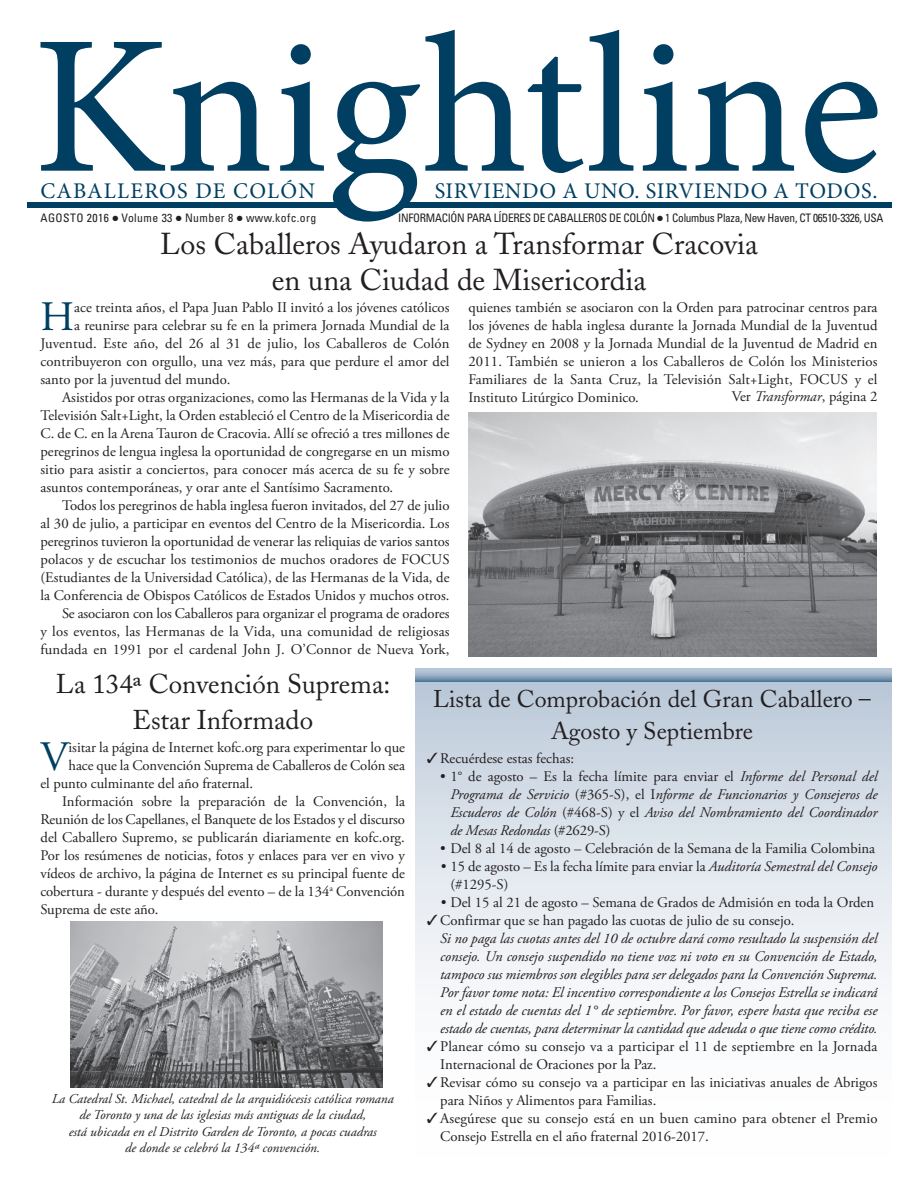
<style>
.page{position:relative;width:918px;height:1188px;background:#fff}
.page>*{position:absolute;margin:0;border:0;box-sizing:border-box;transform-origin:0 0}
.t1{font:41.85px "Adobe Garamond Pro";color:#003f61}
.t2{font:30px/36px "Adobe Caslon";color:#231f20;text-align:center}
.t3{font:27px/36px "Adobe Caslon";color:#231f20;text-align:center}
.t4{font:24px/31.5px "Adobe Caslon";color:#231f20;text-align:center}
.t5{font:22.35px "Minion Pro";letter-spacing:.025em;color:#003f61}
.t6{font:22.35px "Minion Pro";letter-spacing:.055em;color:#003f61}
.t7{font:14.7px/18px "Adobe Garamond Pro";color:#231f20}
.t8{font:italic 14.7px/18px "Adobe Garamond Pro";color:#231f20;text-align:justify}
.t9{font:italic 13.5px/16.5px "Adobe Garamond Pro";color:#231f20;text-align:center}
.t10{font:condensed 11.7px "Univers LT Std";letter-spacing:-.025em;color:#231f20}
.t11{font:condensed 11.7px "Univers LT Std";letter-spacing:.035em;color:#231f20}
.s1{font-style:italic}
.s2{font-style:normal}
</style>
<div class="page">
<div style="left:27px;top:202px;width:864px;height:6px;background:#003f61"></div>
<svg style="left:40px;top:30px;width:838px;height:192px"></svg>
<div style="left:416px;top:668px;width:475px;height:493px;background:linear-gradient(to bottom,#c0cddc,#fff)"></div>
<svg style="left:416px;top:668px;width:475px;height:14px;background:#91aac0"></svg>
<img style="left:70px;top:922px;width:313px;height:165px">
<img style="left:469px;top:412px;width:408px;height:245px">
<h3 class="t6" style="left:40px;top:183px;width:276px">CABALLEROS DE COLÓN</h3>
<h3 class="t5" style="left:435px;top:183px;width:444px">SIRVIENDO A UNO. SIRVIENDO A TODOS.</h3>
<p class="t11" style="left:40px;top:213px;width:277px">AGOSTO 2016 ● Volume 33 ● Number 8 ● www.kofc.org</p>
<p class="t10" style="left:398px;top:213px;width:487px">INFORMACIÓN PARA LÍDERES DE CABALLEROS DE COLÓN ● 1 Columbus Plaza, New Haven, CT 06510-3326, USA</p>
<h2 class="t2" style="left:160px;top:230px;width:600px">Los Caballeros Ayudaron a Transformar Cracovia en una Ciudad de Misericordia</h2>
<h1 class="t1" style="left:41px;top:300px;width:35px">H</h1>
<p class="t7" style="left:74px;top:299px;width:377px">ace treinta años, el Papa Juan Pablo II invitó a los jóvenes católicos</p>
<p class="t7" style="left:74px;top:317px;width:377px">a reunirse para celebrar su fe en la primera Jornada Mundial de la</p>
<p class="t7" style="left:41px;top:335px;width:411px">Juventud. Este año, del 26 al 31 de julio, los Caballeros de Colón</p>
<p class="t7" style="left:41px;top:353px;width:411px">contribuyeron con orgullo, una vez más, para que perdure el amor del</p>
<p class="t7" style="left:40px;top:371px;width:191px">santo por la juventud del mundo.</p>
<p class="t7" style="left:62px;top:389px;width:389px">Asistidos por otras organizaciones, como las Hermanas de la Vida y la</p>
<p class="t7" style="left:40px;top:407px;width:411px">Televisión Salt+Light, la Orden estableció el Centro de la Misericordia de</p>
<p class="t7" style="left:40px;top:425px;width:411px">C. de C. en la Arena Tauron de Cracovia. Allí se ofreció a tres millones de</p>
<p class="t7" style="left:40px;top:443px;width:411px">peregrinos de lengua inglesa la oportunidad de congregarse en un mismo</p>
<p class="t7" style="left:40px;top:461px;width:411px">sitio para asistir a conciertos, para conocer más acerca de su fe y sobre</p>
<p class="t7" style="left:40px;top:479px;width:354px">asuntos contemporáneas, y orar ante el Santísimo Sacramento.</p>
<p class="t7" style="left:62px;top:497px;width:389px">Todos los peregrinos de habla inglesa fueron invitados, del 27 de julio</p>
<p class="t7" style="left:40px;top:515px;width:411px">al 30 de julio, a participar en eventos del Centro de la Misericordia. Los</p>
<p class="t7" style="left:40px;top:533px;width:411px">peregrinos tuvieron la oportunidad de venerar las reliquias de varios santos</p>
<p class="t7" style="left:41px;top:551px;width:411px">polacos y de escuchar los testimonios de muchos oradores de FOCUS</p>
<p class="t7" style="left:40px;top:569px;width:411px">(Estudiantes de la Universidad Católica), de las Hermanas de la Vida, de</p>
<p class="t7" style="left:40px;top:587px;width:411px">la Conferencia de Obispos Católicos de Estados Unidos y muchos otros.</p>
<p class="t7" style="left:62px;top:605px;width:389px">Se asociaron con los Caballeros para organizar el programa de oradores</p>
<p class="t7" style="left:41px;top:623px;width:411px">y los eventos, las Hermanas de la Vida, una comunidad de religiosas</p>
<p class="t7" style="left:41px;top:641px;width:411px">fundada en 1991 por el cardenal John J. O’Connor de Nueva York,</p>
<p class="t7" style="left:468px;top:299px;width:411px;text-align:justify">quienes también se asociaron con la Orden para patrocinar centros para los jóvenes de habla inglesa durante la Jornada Mundial de la Juventud de Sydney en 2008 y la Jornada Mundial de la Juventud de Madrid en 2011. También se unieron a los Caballeros de Colón los Ministerios Familiares de la Santa Cruz, la Televisión Salt+Light, FOCUS y el Instituto Litúrgico Dominico.</p>
<p class="t7" style="left:732px;top:389px;width:147px">Ver <span class="s1">Transformar</span>, página 2</p>
<h3 class="t3" style="left:56px;top:669px;width:336px">La 134ª Convención Suprema:<br>Estar Informado</h3>
<h1 class="t1" style="left:40px;top:740px;width:30px">V</h1>
<p class="t7" style="left:69px;top:740px;width:338px">isitar la página de Internet kofc.org para experimentar lo que</p>
<p class="t7" style="left:69px;top:758px;width:338px">hace que la Convención Suprema de Caballeros de Colón sea</p>
<p class="t7" style="left:40px;top:776px;width:214px">el punto culminante del año fraternal.</p>
<p class="t7" style="left:62px;top:794px;width:344px">Información sobre la preparación de la Convención, la</p>
<p class="t7" style="left:40px;top:812px;width:366px">Reunión de los Capellanes, el Banquete de los Estados y el discurso</p>
<p class="t7" style="left:40px;top:830px;width:366px">del Caballero Supremo, se publicarán diariamente en kofc.org.</p>
<p class="t7" style="left:40px;top:848px;width:366px">Por los resúmenes de noticias, fotos y enlaces para ver en vivo y</p>
<p class="t7" style="left:40px;top:866px;width:366px">vídeos de archivo, la página de Internet es su principal fuente de</p>
<p class="t7" style="left:40px;top:884px;width:366px">cobertura - durante y después del evento – de la 134<sup>a</sup> Convención</p>
<p class="t7" style="left:40px;top:902px;width:119px">Suprema de este año.</p>
<p class="t9" style="left:52px;top:1092px;width:343px">La Catedral St. Michael, catedral de la arquidiócesis católica romana de Toronto y una de las iglesias más antiguas de la ciudad,<br>está ubicada en el Distrito Garden de Toronto, a pocas cuadras<br>de donde se celebró la 134ª convención.</p>
<h3 class="t4" style="left:433px;top:686px;width:439px">Lista de Comprobación del Gran Caballero –<br>Agosto y Septiembre</h3>
<p class="t7" style="left:427px;top:750px;width:149px">✓ Recuérdese estas fechas:</p>
<p class="t8" style="left:450px;top:768px;width:429px;text-indent:-10px"><span class="s2">• 1° de agosto – Es la fecha límite para enviar el</span> Informe del Personal del Programa de Servicio <span class="s2">(#365-S), el I</span>nforme de Funcionarios y Consejeros de Escuderos de Colón <span class="s2">(#468-S) y el</span> Aviso del Nombramiento del Coordinador de Mesas Redondas <span class="s2">(#2629-S)</span></p>
<p class="t7" style="left:440px;top:840px;width:436px">• Del 8 al 14 de agosto – Celebración de la Semana de la Familia Colombina</p>
<p class="t7" style="left:450px;top:858px;width:429px;text-indent:-10px"><span class="s1">•</span> 15 de agosto – Es la fecha límite para enviar la <span class="s1">Auditoría Semestral del Consejo </span>(#1295-S)</p>
<p class="t7" style="left:440px;top:894px;width:435px"><span class="s1">•</span> Del 15 al 21 de agosto – Semana de Grados de Admisión en toda la Orden</p>
<p class="t8" style="left:440px;top:912px;width:439px;text-align:left;text-indent:-13px">✓ <span class="s2">Confirmar que se han pagado las cuotas de julio de su consejo.<br></span>Si no paga las cuotas antes del 10 de octubre dará como resultado la suspensión del consejo. Un consejo suspendido no tiene voz ni voto en su Convención de Estado, tampoco sus miembros son elegibles para ser delegados para la Convención Suprema.<br>Por favor tome nota: El incentivo correspondiente a los Consejos Estrella se indicará en el estado de cuentas del 1° de septiembre. Por favor, espere hasta que reciba ese estado de cuentas, para determinar la cantidad que adeuda o que tiene como crédito.</p>
<p class="t7" style="left:440px;top:1038px;width:439px;text-indent:-14px">✓ Planear cómo su consejo va a participar el 11 de septiembre en la Jornada<br>Internacional de Oraciones por la Paz.</p>
<p class="t7" style="left:440px;top:1074px;width:439px;text-indent:-14px">✓ Revisar cómo su consejo va a participar en las iniciativas anuales de Abrigos para Niños y Alimentos para Familias.</p>
<p class="t7" style="left:440px;top:1110px;width:439px;text-indent:-14px">✓ Asegúrese que su consejo está en un buen camino para obtener el Premio<br>Consejo Estrella en el año fraternal 2016-2017.</p>
</div>
